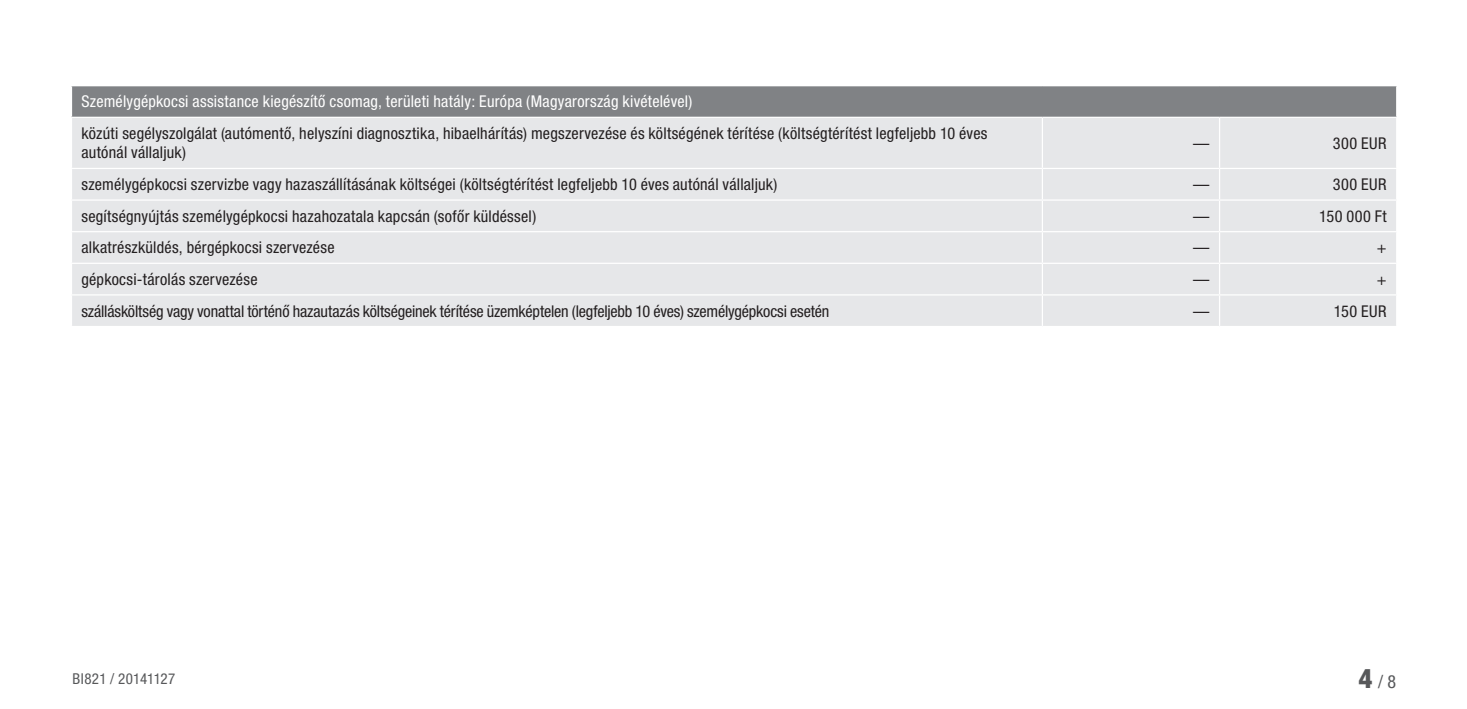
<style>
.page{position:relative;width:1467px;height:709px;background:#fff}
.page>*{position:absolute;margin:0;border:0;box-sizing:border-box;transform-origin:0 0}
.t1{font:condensed 18px "Helvetica Neue LT Pro";color:#57585a}
.t2{font:condensed 16.25px/19.5px "Helvetica Neue LT Pro";letter-spacing:.015em;color:#231f20}
.t3{font:condensed 16.25px "Helvetica Neue LT Pro";letter-spacing:-.01em;color:#231f20}
.t4{font:condensed 16.25px "Helvetica Neue LT Pro";letter-spacing:.015em;color:#fff}
.t5{font:condensed 15px "Helvetica Neue LT Pro";letter-spacing:.02em;color:#57585a}
.s1{font-weight:800;font-size:27.25px}
</style>
<div class="page">
<div style="left:71px;top:86px;width:1326px;height:31px;background:#808285"></div>
<div style="left:72px;top:118px;width:1324px;height:208px;background:#e6e7e9"></div>
<hr style="left:71px;top:86px;width:1px;height:31px;background:#fff">
<hr style="left:1396px;top:86px;width:1px;height:31px;background:#fff">
<hr style="left:1042px;top:118px;width:1px;height:50px;background:#fff">
<hr style="left:1219px;top:118px;width:1px;height:50px;background:#fff">
<hr style="left:71px;top:168px;width:971px;height:1px;background:#fff">
<hr style="left:1042px;top:168px;width:178px;height:1px;background:#fff">
<hr style="left:1042px;top:169px;width:1px;height:30px;background:#fff">
<hr style="left:1220px;top:168px;width:177px;height:1px;background:#fff">
<hr style="left:1219px;top:169px;width:1px;height:30px;background:#fff">
<hr style="left:71px;top:199px;width:971px;height:2px;background:#fff">
<hr style="left:1042px;top:199px;width:178px;height:2px;background:#fff">
<hr style="left:1042px;top:201px;width:1px;height:30px;background:#fff">
<hr style="left:1220px;top:199px;width:177px;height:2px;background:#fff">
<hr style="left:1219px;top:201px;width:1px;height:30px;background:#fff">
<hr style="left:71px;top:231px;width:971px;height:1px;background:#fff">
<hr style="left:1042px;top:231px;width:178px;height:1px;background:#fff">
<hr style="left:1042px;top:232px;width:1px;height:31px;background:#fff">
<hr style="left:1220px;top:231px;width:177px;height:1px;background:#fff">
<hr style="left:1219px;top:232px;width:1px;height:31px;background:#fff">
<hr style="left:71px;top:263px;width:971px;height:1px;background:#fff">
<hr style="left:1042px;top:263px;width:178px;height:1px;background:#fff">
<hr style="left:1042px;top:264px;width:1px;height:30px;background:#fff">
<hr style="left:1220px;top:263px;width:177px;height:1px;background:#fff">
<hr style="left:1219px;top:264px;width:1px;height:30px;background:#fff">
<hr style="left:71px;top:294px;width:971px;height:1px;background:#fff">
<hr style="left:1042px;top:294px;width:178px;height:1px;background:#fff">
<hr style="left:1042px;top:295px;width:1px;height:31px;background:#fff">
<hr style="left:1220px;top:294px;width:177px;height:1px;background:#fff">
<hr style="left:1219px;top:295px;width:1px;height:31px;background:#fff">
<p class="t4" style="left:81px;top:92px;width:612px">Személygépkocsi assistance kiegészítő csomag, területi hatály: Európa (Magyarország kivételével)</p>
<p class="t2" style="left:81px;top:123px;width:907px">közúti segélyszolgálat (autómentő, helyszíni diagnosztika, hibaelhárítás) megszervezése és költségének térítése (költségtérítést legfeljebb 10 éves autónál vállaljuk)</p>
<p class="t2" style="left:1193px;top:133px;width:18px">—</p>
<p class="t2" style="left:1333px;top:133px;width:55px">300 EUR</p>
<p class="t2" style="left:81px;top:174px;width:697px">személygépkocsi szervizbe vagy hazaszállításának költségei (költségtérítést legfeljebb 10 éves autónál vállaljuk)</p>
<p class="t2" style="left:1193px;top:174px;width:18px">—</p>
<p class="t2" style="left:1333px;top:174px;width:55px">300 EUR</p>
<p class="t2" style="left:81px;top:206px;width:456px">segítségnyújtás személygépkocsi hazahozatala kapcsán (sofőr küldéssel)</p>
<p class="t2" style="left:1193px;top:206px;width:18px">—</p>
<p class="t2" style="left:1319px;top:206px;width:69px">150 000 Ft</p>
<p class="t2" style="left:81px;top:238px;width:255px">alkatrészküldés, bérgépkocsi szervezése</p>
<p class="t2" style="left:1193px;top:238px;width:18px">—</p>
<p class="t2" style="left:1377px;top:238px;width:11px">+</p>
<p class="t2" style="left:81px;top:269px;width:178px">gépkocsi-tárolás szervezése</p>
<p class="t2" style="left:1193px;top:269px;width:18px">—</p>
<p class="t2" style="left:1377px;top:269px;width:11px">+</p>
<p class="t3" style="left:81px;top:301px;width:749px">szállásköltség vagy vonattal történő hazautazás költségeinek térítése üzemképtelen (legfeljebb 10 éves) személygépkocsi esetén</p>
<p class="t2" style="left:1193px;top:301px;width:18px">—</p>
<p class="t2" style="left:1334px;top:301px;width:54px">150 EUR</p>
<p class="t5" style="left:73px;top:670px;width:104px">BI821 / 20141127</p>
<p class="t1" style="left:1358px;top:671px;width:39px"><span class="s1">4</span> / 8</p>
</div>
